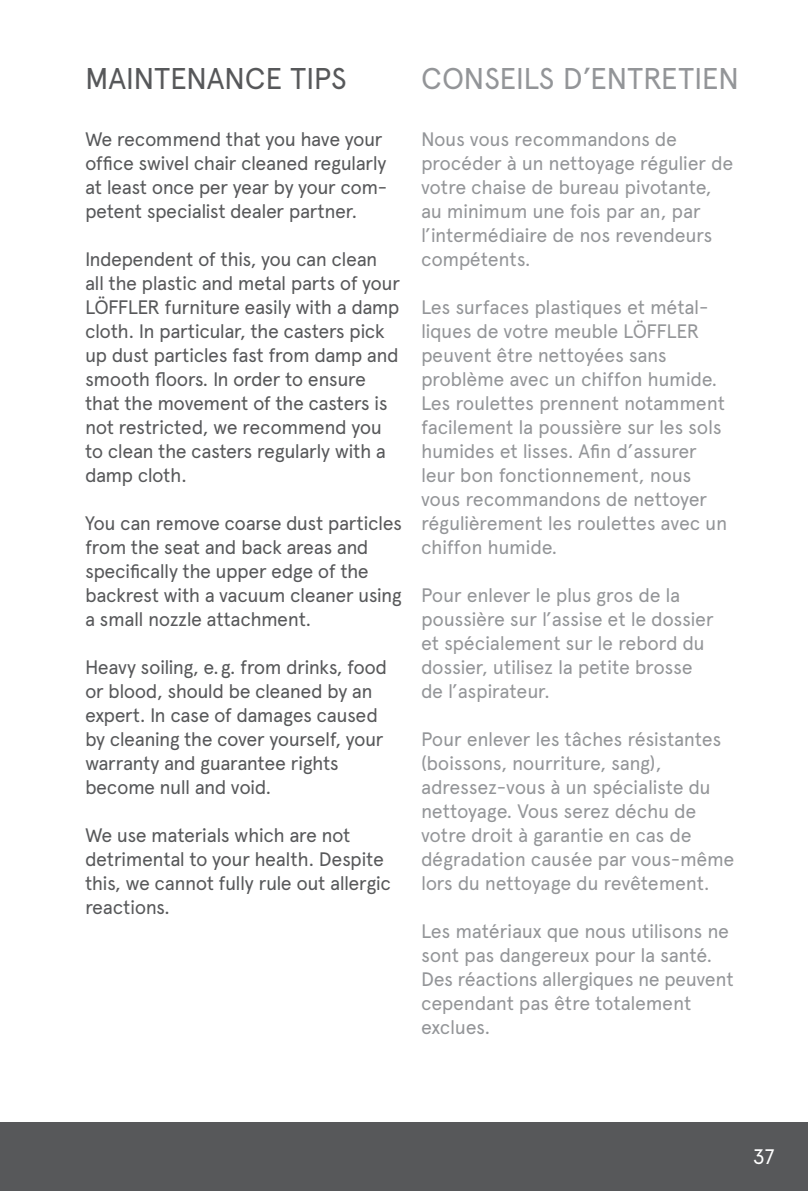
<style>
.page{position:relative;width:808px;height:1191px;background:#fff}
.page>*{position:absolute;margin:0;border:0;box-sizing:border-box;transform-origin:0 0}
.t1{font:30px "Apercu Pro";letter-spacing:-.015em;color:#939598}
.t2{font:30px "Apercu Pro";letter-spacing:-.01em;color:#57585a}
.t3{font:21px "Apercu Pro";color:#fff}
.t4{font:19.5px/24px "Apercu Pro";letter-spacing:-.02em;color:#939598}
.t5{font:19.5px/24px "Apercu Pro";letter-spacing:-.03em;color:#57585a}
</style>
<div class="page">
<div style="left:0;top:1123px;width:808px;height:68px;background:#57585a"></div>
<h1 class="t2" style="left:85px;top:56px;width:263px">MAINTENANCE TIPS</h1>
<h1 class="t1" style="left:421px;top:56px;width:320px">CONSEILS D’ENTRETIEN</h1>
<p class="t5" style="left:85px;top:125px;width:304px">We recommend that you have your office swivel chair cleaned regularly at least once per year by your com&shy;petent specialist dealer partner.</p>
<p class="t5" style="left:85px;top:245px;width:317px">Independent of this, you can clean all the plastic and metal parts of your LÖFFLER furniture easily with a damp cloth. In particular, the casters pick up dust particles fast from damp and smooth floors. In order to ensure that the movement of the casters is not restricted, we recommend you to clean the casters regularly with a damp cloth.</p>
<p class="t5" style="left:85px;top:510px;width:318px">You can remove coarse dust particles from the seat and back areas and specifically the upper edge of the backrest with a vacuum cleaner using a small nozzle attachment.</p>
<p class="t5" style="left:85px;top:654px;width:304px">Heavy soiling, e.g. from drinks, food or blood, should be cleaned by an expert. In case of damages caused by cleaning the cover yourself, your warranty and guarantee rights become null and void.</p>
<p class="t5" style="left:85px;top:822px;width:307px">We use materials which are not detrimental to your health. Despite this, we cannot fully rule out allergic reactions.</p>
<p class="t4" style="left:421px;top:126px;width:314px">Nous vous recommandons de procéder à un nettoyage régulier de votre chaise de bureau pivotante, au minimum une fois par an, par l’intermédiaire de nos revendeurs compétents.</p>
<p class="t4" style="left:421px;top:294px;width:308px">Les surfaces plastiques et métal&shy;liques de votre meuble LÖFFLER peuvent être nettoyées sans problème avec un chiffon humide.<br>Les roulettes prennent notamment facilement la poussière sur les sols humides et lisses. Afin d’assurer leur bon fonctionnement, nous vous recommandons de nettoyer régulièrement les roulettes avec un chiffon humide.</p>
<p class="t4" style="left:421px;top:582px;width:294px">Pour enlever le plus gros de la poussière sur l’assise et le dossier et spécialement sur le rebord du dossier, utilisez la petite brosse de l’aspirateur.</p>
<p class="t4" style="left:421px;top:726px;width:315px">Pour enlever les tâches résistantes (boissons, nourriture, sang), adressez-vous à un spécialiste du nettoyage. Vous serez déchu de votre droit à garantie en cas de dégradation causée par vous-même lors du nettoyage du revêtement.</p>
<p class="t4" style="left:421px;top:918px;width:314px">Les matériaux que nous utilisons ne sont pas dangereux pour la santé.<br>Des réactions allergiques ne peuvent cependant pas être totalement exclues.</p>
<p class="t3" style="left:753px;top:1141px;width:23px">37</p>
</div>
